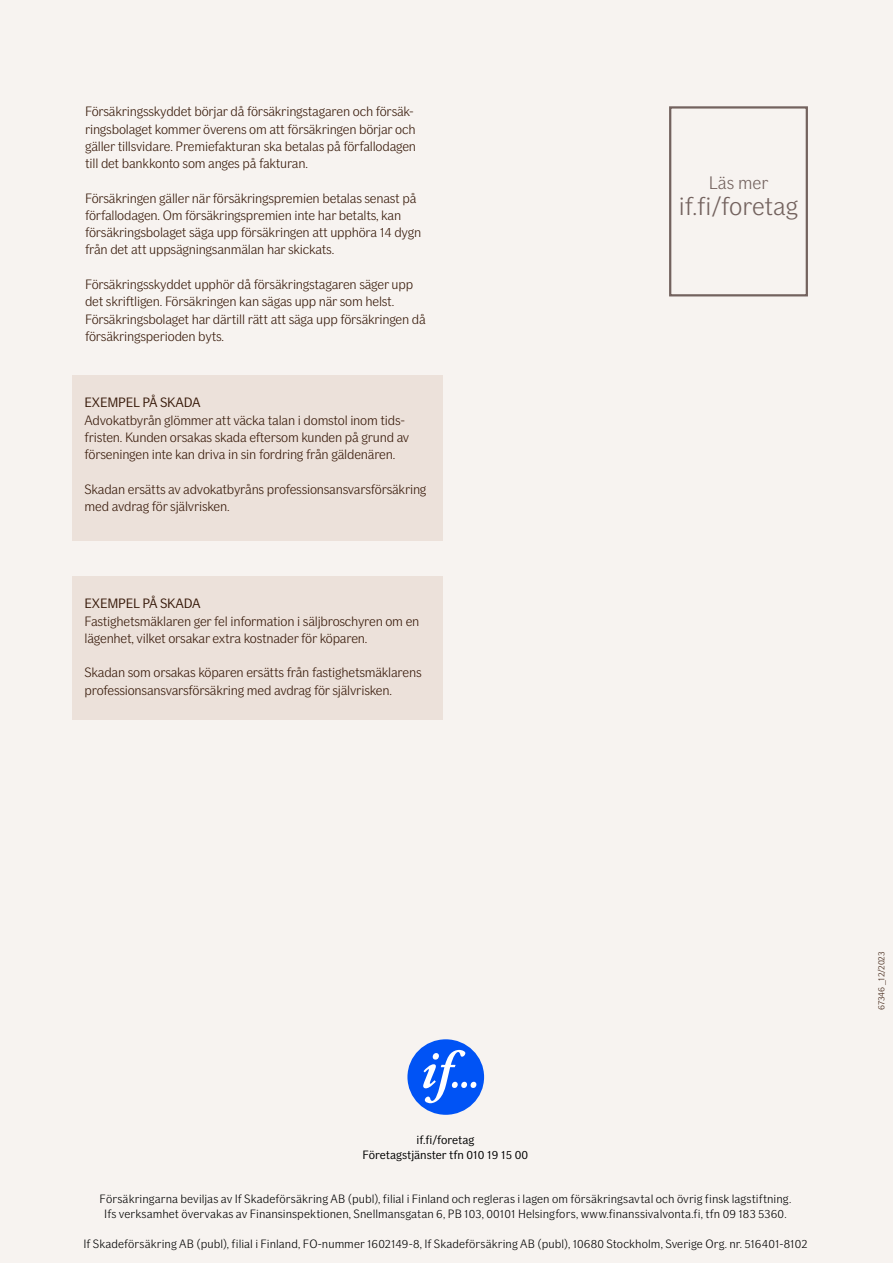
<style>
.page{position:relative;width:893px;height:1263px;background:#f7f3f0}
.page>*{position:absolute;margin:0;border:0;box-sizing:border-box;transform-origin:0 0}
.t1{font:300 25.5px "If Sans";letter-spacing:-.005em;color:#73625e}
.t2{font:300 18px "If Sans";color:#73625e}
.t3{font:300 13.5px/17.2px "If Sans";letter-spacing:-.015em;color:#361808}
.t4{font:13.5px "If Sans";letter-spacing:-.015em;color:#361808}
.t5{font:300 12px/15px "If Sans";letter-spacing:.01em;color:#000;text-align:center}
.t6{font:12px/15px "If Sans";color:#000;text-align:center}
.t7{font:300 9px "If Sans";letter-spacing:-.02em;color:#361808}
</style>
<div class="page">
<div style="left:72px;top:576px;width:371px;height:143px;background:#ece1da"></div>
<div style="left:407px;top:1039px;width:77px;height:76px;background:#0053f5;border-radius:50%"></div>
<svg style="left:423px;top:1050px;width:53px;height:53px"></svg>
<div style="left:72px;top:375px;width:371px;height:166px;background:#ece1da"></div>
<div style="left:669px;top:106px;width:139px;height:190px;border:2px solid #73625e"></div>
<p class="t3" style="left:85px;top:103px;width:333px">Försäkringsskyddet börjar då försäkringstagaren och försäk&shy;ringsbolaget kommer överens om att försäkringen börjar och gäller tillsvidare. Premiefakturan ska betalas på förfallodagen till det bankkonto som anges på fakturan.</p>
<p class="t3" style="left:85px;top:189px;width:338px">Försäkringen gäller när försäkringspremien betalas senast på förfallodagen. Om försäkringspremien inte har betalts, kan försäkringsbolaget säga upp försäkringen att upphöra 14 dygn från det att uppsägningsanmälan har skickats.</p>
<p class="t3" style="left:85px;top:276px;width:342px">Försäkringsskyddet upphör då försäkringstagaren säger upp det skriftligen. Försäkringen kan sägas upp när som helst.<br>Försäkringsbolaget har därtill rätt att säga upp försäkringen då försäkringsperioden byts.</p>
<p class="t4" style="left:85px;top:395px;width:117px">EXEMPEL PÅ SKADA</p>
<p class="t3" style="left:85px;top:411px;width:326px">Advokatbyrån glömmer att väcka talan i domstol inom tids&shy;fristen. Kunden orsakas skada eftersom kunden på grund av förseningen inte kan driva in sin fordring från gäldenären.</p>
<p class="t3" style="left:85px;top:480px;width:343px">Skadan ersätts av advokatbyråns professionsansvarsförsäkring med avdrag för självrisken.</p>
<p class="t4" style="left:85px;top:596px;width:117px">EXEMPEL PÅ SKADA</p>
<p class="t3" style="left:85px;top:612px;width:336px">Fastighetsmäklaren ger fel information i säljbroschyren om en lägenhet, vilket orsakar extra kostnader för köparen.</p>
<p class="t3" style="left:85px;top:664px;width:339px">Skadan som orsakas köparen ersätts från fastighetsmäklarens professionsansvarsförsäkring med avdrag för självrisken.</p>
<h2 class="t2" style="left:709px;top:173px;width:61px">Läs mer</h2>
<h1 class="t1" style="left:679px;top:191px;width:121px">if.fi/foretag</h1>
<p class="t6" style="left:363px;top:1132px;width:167px">if.fi/foretag<br>Företagstjänster tfn 010 19 15 00</p>
<p class="t5" style="left:100px;top:1191px;width:693px">Försäkringarna beviljas av If Skadeförsäkring AB (publ), filial i Finland och regleras i lagen om försäkringsavtal och övrig finsk lagstiftning.<br>Ifs verksamhet övervakas av Finansinspektionen, Snellmansgatan 6, PB 103, 00101 Helsingfors, www.finanssivalvonta.fi, tfn 09 183 5360.</p>
<p class="t5" style="left:83px;top:1236px;width:725px">If Skadeförsäkring AB (publ), filial i Finland, FO-nummer 1602149-8, If Skadeförsäkring AB (publ), 10680 Stockholm, Sverige Org. nr. 516401-8102</p>
<p class="t7" style="left:876px;top:1010px;width:60px;rotate:-90deg">67346 _12/2023</p>
</div>
